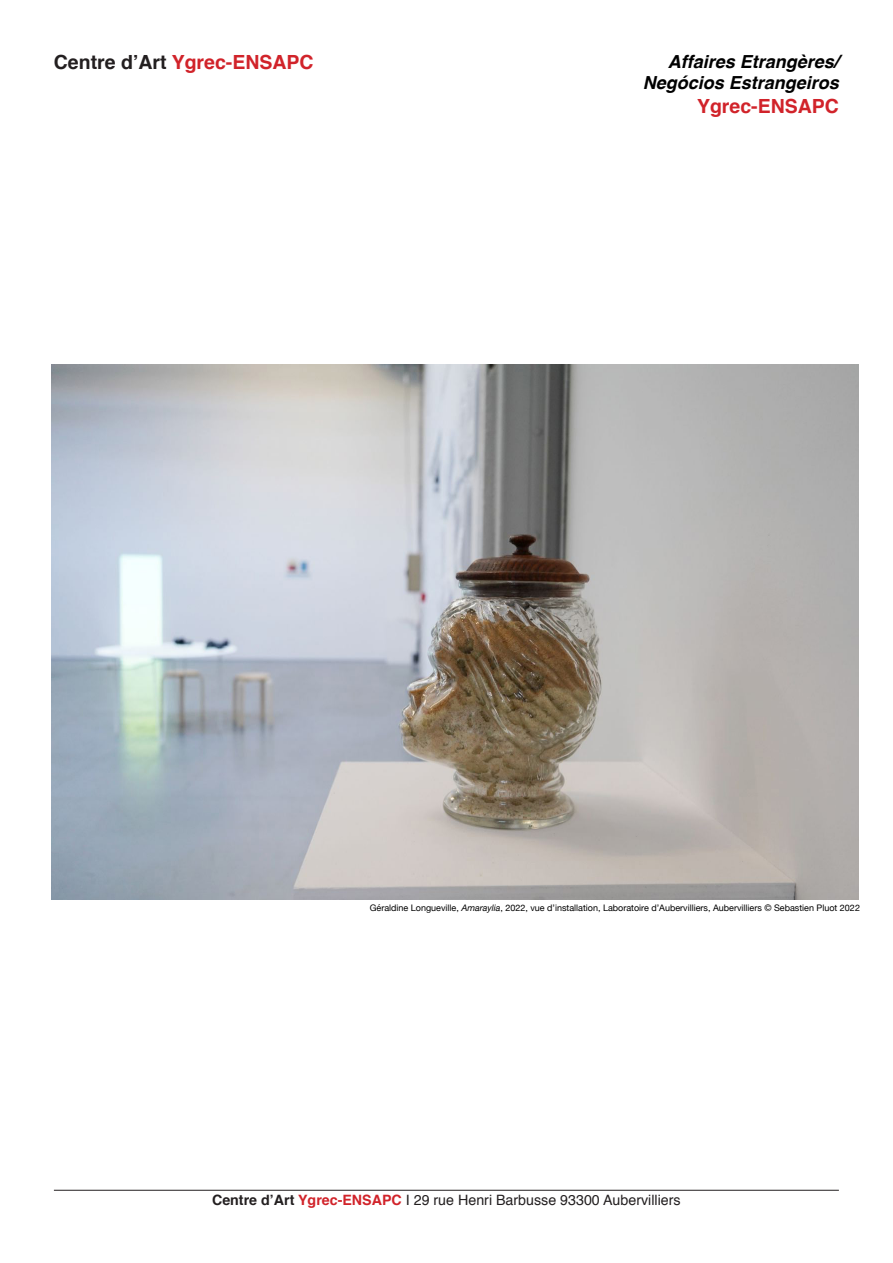
<style>
.page{position:relative;width:893px;height:1263px;background:#fff}
.page>*{position:absolute;margin:0;border:0;box-sizing:border-box;transform-origin:0 0}
.t1{font:700 19.5px "Helvetica";color:#d1232a}
.t2{font:italic 700 18px "Helvetica";color:#000}
.t3{font:14.25px "Helvetica";color:#231f20}
.t4{font:9px "Helvetica Neue";color:#000}
.s1{color:#231f20}
.s2{font-style:italic}
.s3{font-weight:700}
.s4{font-weight:700;color:#d1232a}
</style>
<div class="page">
<img style="left:51px;top:365px;width:808px;height:535px">
<hr style="left:54px;top:1190px;width:785px;height:1px;background:#231f20">
<p class="t1" style="left:54px;top:46px;width:261px"><span class="s1">Centre d’Art</span> Ygrec-ENSAPC</p>
<p class="t2" style="left:668px;top:46px;width:173px">Affaires Etrangères/</p>
<p class="t2" style="left:643px;top:68px;width:198px">Negócios Estrangeiros</p>
<p class="t1" style="left:697px;top:90px;width:143px">Ygrec-ENSAPC</p>
<p class="t4" style="left:370px;top:901px;width:492px">Géraldine Longueville, <span class="s2">Amaraylia</span>, 2022, vue d’installation, Laboratoire d’Aubervilliers, Aubervilliers © Sebastien Pluot 2022</p>
<p class="t3" style="left:212px;top:1188px;width:470px"><span class="s3">Centre d’Art</span> <span class="s4">Ygrec-ENSAPC</span> I 29 rue Henri Barbusse 93300 Aubervilliers</p>
</div>
